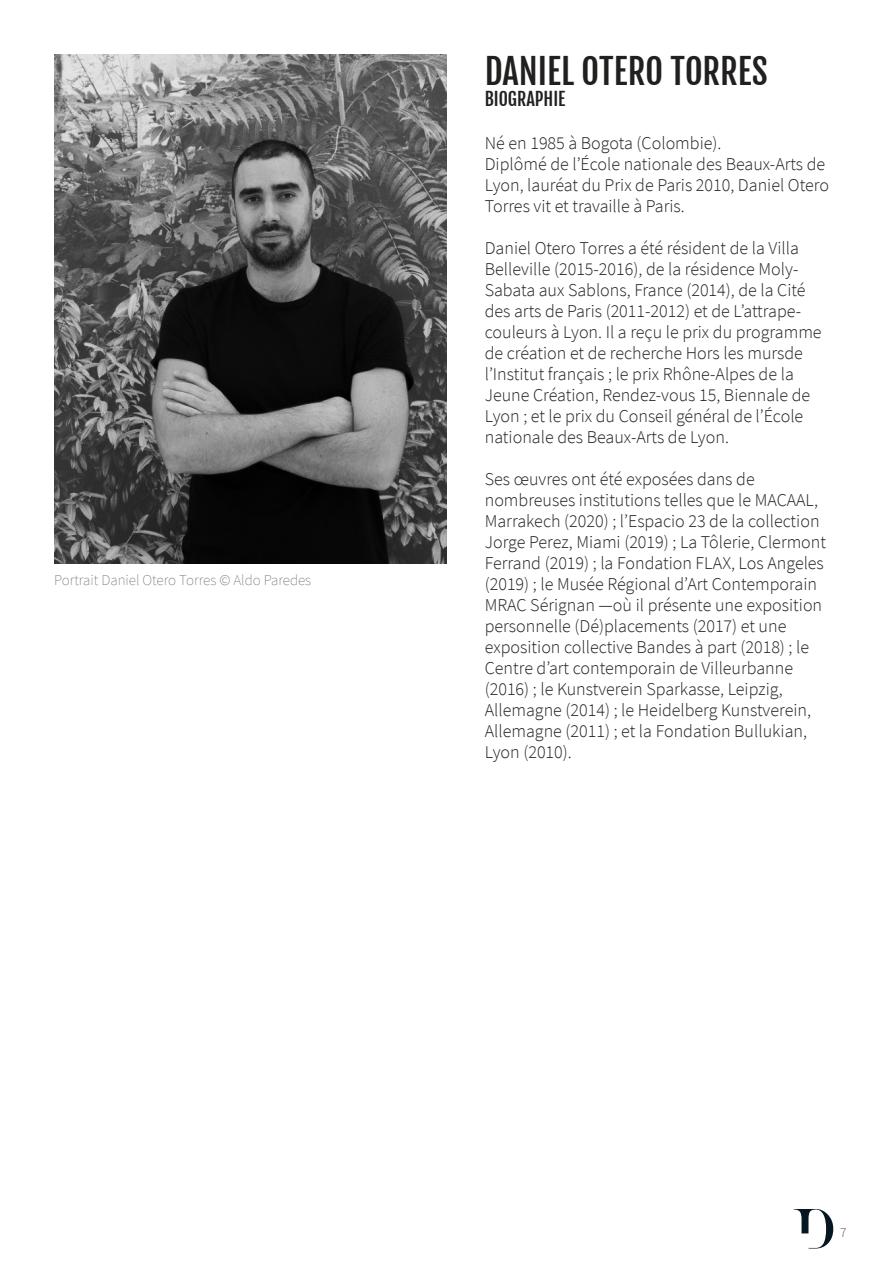
<style>
.page{position:relative;width:893px;height:1263px;background:#fff}
.page>*{position:absolute;margin:0;border:0;box-sizing:border-box;transform-origin:0 0}
.t1{font:34.5px "Fjalla One";color:#221f1f}
.t2{font:300 18px/21px "Source Sans Pro";color:#221f1f}
.t3{font:18px "Fjalla One";color:#221f1f}
.t4{font:200 15px "Source Sans Pro";color:#6c6e70}
.t5{font:200 13.5px "Source Sans Pro";color:#221f1f}
</style>
<div class="page">
<svg style="left:794px;top:1209px;width:39px;height:39px"></svg>
<img style="left:54px;top:54px;width:392px;height:509px">
<p class="t4" style="left:54px;top:573px;width:259px">Portrait Daniel Otero Torres © Aldo Paredes</p>
<h1 class="t1" style="left:485px;top:52px;width:285px">DANIEL OTERO TORRES</h1>
<p class="t3" style="left:485px;top:89px;width:82px">BIOGRAPHIE</p>
<p class="t2" style="left:485px;top:132px;width:346px">Né en 1985 à Bogota (Colombie).<br>Diplômé de l’École nationale des Beaux-Arts de Lyon, lauréat du Prix de Paris 2010, Daniel Otero Torres vit et travaille à Paris.</p>
<p class="t2" style="left:485px;top:238px;width:338px">Daniel Otero Torres a été résident de la Villa Belleville (2015-2016), de la résidence Moly-Sabata aux Sablons, France (2014), de la Cité des arts de Paris (2011-2012) et de L’attrape&shy;couleurs à Lyon. Il a reçu le prix du programme de création et de recherche Hors les mursde l’Institut français ; le prix Rhône-Alpes de la Jeune Création, Rendez-vous 15, Biennale de Lyon ; et le prix du Conseil général de l’École nationale des Beaux-Arts de Lyon.</p>
<p class="t2" style="left:485px;top:468px;width:343px">Ses œuvres ont été exposées dans de nombreuses institutions telles que le MACAAL, Marrakech (2020) ; l’Espacio 23 de la collection Jorge Perez, Miami (2019) ; La Tôlerie, Clermont Ferrand (2019) ; la Fondation FLAX, Los Angeles (2019) ; le Musée Régional d’Art Contemporain MRAC Sérignan —où il présente une exposition personnelle (Dé)placements (2017) et une exposition collective Bandes à part (2018) ; le Centre d’art contemporain de Villeurbanne (2016) ; le Kunstverein Sparkasse, Leipzig, Allemagne (2014) ; le Heidelberg Kunstverein, Allemagne (2011) ; et la Fondation Bullukian, Lyon (2010).</p>
<p class="t5" style="left:840px;top:1225px;width:8px">7</p>
</div>
